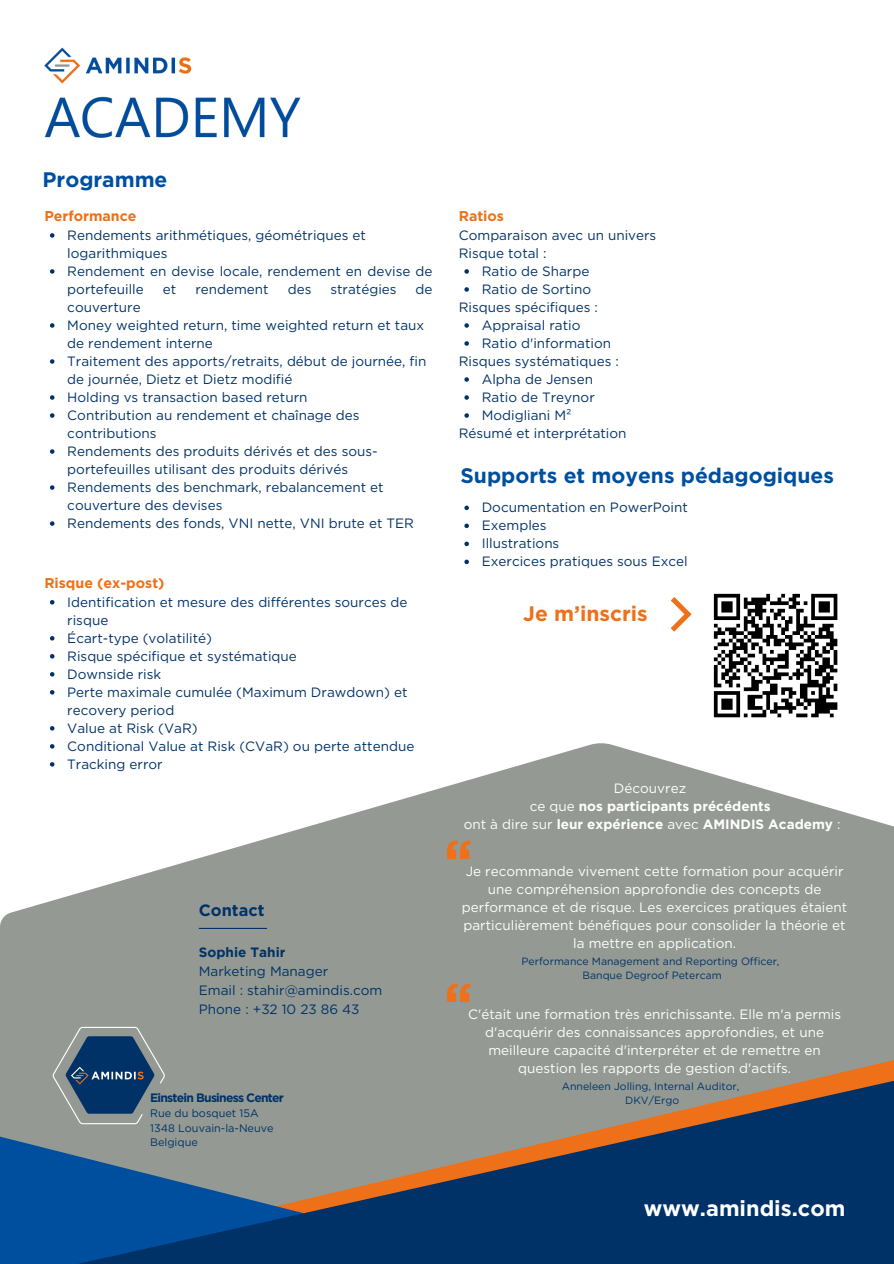
<style>
.page{position:relative;width:894px;height:1264px;background:#fff}
.page>*{position:absolute;margin:0;border:0;box-sizing:border-box;transform-origin:0 0}
.t1{font:700 21.75px "Gotham";color:#fff}
.t2{font:700 21px "Gotham";color:#004f9f}
.t3{font:700 21px "Gotham";color:#ee7019}
.t4{font:700 16.35px "Gotham";color:#003267}
.t5{font:700 14.1px "Gotham";color:#ee7019}
.t6{font:13.5px/18px "Gotham";color:#003267}
.t7{font:13.5px/18px "Gotham";color:#fff;text-align:center}
.t8{font:700 13.5px/18px "Gotham";color:#fff;text-align:center}
.t9{font:700 12.15px "Gotham";letter-spacing:-.065em;color:#003267}
.t10{font:10.95px "Gotham";color:#003267}
.t11{font:10.5px "Gotham";color:#003267}
.s1{font-weight:700}
.s2{font-weight:400}
</style>
<div class="page">
<svg style="left:0;top:743px;width:893px;height:247px;fill:#949a93"></svg>
<div style="left:0;top:990px;width:893px;height:13px;background:#949a93"></div>
<svg style="left:0;top:1003px;width:893px;height:260px;background:#586e7f"></svg>
<svg style="left:447px;top:840px;width:23px;height:18px"></svg>
<svg style="left:52px;top:1026px;width:114px;height:98px;background:#577083"></svg>
<hr style="left:199px;top:927px;width:68px;height:2px;background:#003267">
<svg style="left:447px;top:983px;width:23px;height:18px"></svg>
<svg style="left:50px;top:233px;width:4px;height:5px"></svg>
<svg style="left:50px;top:269px;width:4px;height:5px"></svg>
<svg style="left:50px;top:323px;width:4px;height:5px"></svg>
<svg style="left:50px;top:359px;width:4px;height:5px"></svg>
<svg style="left:50px;top:395px;width:4px;height:5px"></svg>
<svg style="left:50px;top:413px;width:4px;height:5px"></svg>
<svg style="left:50px;top:449px;width:4px;height:5px"></svg>
<svg style="left:50px;top:485px;width:4px;height:5px"></svg>
<svg style="left:50px;top:521px;width:4px;height:5px"></svg>
<svg style="left:464px;top:505px;width:5px;height:5px"></svg>
<svg style="left:464px;top:523px;width:5px;height:5px"></svg>
<svg style="left:464px;top:541px;width:5px;height:5px"></svg>
<svg style="left:464px;top:559px;width:5px;height:5px"></svg>
<svg style="left:464px;top:269px;width:5px;height:5px"></svg>
<svg style="left:464px;top:287px;width:5px;height:5px"></svg>
<svg style="left:464px;top:323px;width:5px;height:5px"></svg>
<svg style="left:464px;top:341px;width:5px;height:5px"></svg>
<svg style="left:464px;top:377px;width:5px;height:5px"></svg>
<svg style="left:464px;top:395px;width:5px;height:5px"></svg>
<svg style="left:464px;top:413px;width:5px;height:5px"></svg>
<svg style="left:50px;top:600px;width:4px;height:4px"></svg>
<svg style="left:50px;top:636px;width:4px;height:4px"></svg>
<svg style="left:50px;top:654px;width:4px;height:4px"></svg>
<svg style="left:50px;top:672px;width:4px;height:4px"></svg>
<svg style="left:50px;top:690px;width:4px;height:4px"></svg>
<svg style="left:50px;top:726px;width:4px;height:4px"></svg>
<svg style="left:50px;top:744px;width:4px;height:4px"></svg>
<svg style="left:50px;top:762px;width:4px;height:4px"></svg>
<img style="left:44px;top:47px;width:257px;height:91px">
<svg style="left:713px;top:593px;width:125px;height:125px"></svg>
<svg style="left:670px;top:597px;width:21px;height:34px"></svg>
<p class="t2" style="left:43px;top:167px;width:126px">Programme</p>
<p class="t5" style="left:44px;top:207px;width:94px">Performance</p>
<p class="t6" style="left:67px;top:226px;width:300px">Rendements arithmétiques, géométriques et logarithmiques</p>
<p class="t6" style="left:67px;top:262px;width:367px">Rendement en devise locale, rendement en devise de portefeuille</p>
<p class="t6" style="left:163px;top:280px;width:15px">et</p>
<p class="t6" style="left:195px;top:280px;width:75px">rendement</p>
<p class="t6" style="left:287px;top:280px;width:25px">des</p>
<p class="t6" style="left:330px;top:280px;width:68px">stratégies</p>
<p class="t6" style="left:415px;top:280px;width:18px">de</p>
<p class="t6" style="left:67px;top:298px;width:75px">couverture</p>
<p class="t6" style="left:67px;top:316px;width:358px">Money weighted return, time weighted return et taux de rendement interne</p>
<p class="t6" style="left:67px;top:352px;width:360px">Traitement des apports/retraits, début de journée, fin de journée, Dietz et Dietz modifié</p>
<h4 class="t6" style="left:67px;top:388px;width:241px">Holding vs transaction based return</h4>
<p class="t6" style="left:67px;top:406px;width:294px">Contribution au rendement et chaînage des contributions</p>
<p class="t6" style="left:67px;top:442px;width:312px">Rendements des produits dérivés et des sous&shy;portefeuilles utilisant des produits dérivés</p>
<h4 class="t6" style="left:67px;top:478px;width:318px">Rendements des benchmark, rebalancement et couverture des devises</h4>
<p class="t6" style="left:67px;top:514px;width:348px">Rendements des fonds, VNI nette, VNI brute et TER</p>
<p class="t5" style="left:44px;top:574px;width:122px">Risque (ex-post)</p>
<h4 class="t6" style="left:67px;top:593px;width:341px">Identification et mesure des différentes sources de risque</h4>
<h2 class="t6" style="left:67px;top:629px;width:146px">Écart-type (volatilité)</h2>
<p class="t6" style="left:67px;top:647px;width:231px">Risque spécifique et systématique</p>
<h4 class="t6" style="left:67px;top:665px;width:95px">Downside risk</h4>
<p class="t6" style="left:67px;top:683px;width:341px">Perte maximale cumulée (Maximum Drawdown) et recovery period</p>
<p class="t6" style="left:67px;top:719px;width:132px">Value at Risk (VaR)</p>
<p class="t6" style="left:67px;top:737px;width:348px">Conditional Value at Risk (CVaR) ou perte attendue</p>
<p class="t6" style="left:67px;top:755px;width:97px">Tracking error</p>
<p class="t4" style="left:199px;top:900px;width:67px">Contact</p>
<p class="t6" style="left:199px;top:943px;width:185px;line-height:18.9px"><span class="s1">Sophie Tahir<br></span>Marketing Manager<br>Email : stahir@amindis.com<br>Phone : +32 10 23 86 43</p>
<p class="t9" style="left:150px;top:1090px;width:135px">Einstein Business Center</p>
<h1 class="t10" style="left:150px;top:1106px;width:110px">Rue du bosquet 15A</h1>
<h3 class="t10" style="left:150px;top:1121px;width:125px">1348 Louvain-la-Neuve</h3>
<p class="t10" style="left:150px;top:1135px;width:49px">Belgique</p>
<p class="t5" style="left:458px;top:207px;width:47px">Ratios</p>
<p class="t6" style="left:458px;top:226px;width:199px">Comparaison avec un univers<br>Risque total :</p>
<p class="t6" style="left:481px;top:262px;width:109px">Ratio de Sharpe</p>
<p class="t6" style="left:481px;top:280px;width:111px">Ratio de Sortino</p>
<h3 class="t6" style="left:458px;top:298px;width:140px">Risques spécifiques :</h3>
<p class="t6" style="left:481px;top:316px;width:100px">Appraisal ratio</p>
<p class="t6" style="left:481px;top:334px;width:131px">Ratio d'information</p>
<p class="t6" style="left:458px;top:352px;width:162px">Risques systématiques :</p>
<p class="t6" style="left:481px;top:370px;width:113px">Alpha de Jensen</p>
<p class="t6" style="left:481px;top:388px;width:114px">Ratio de Treynor</p>
<p class="t6" style="left:481px;top:406px;width:91px">Modigliani M²</p>
<p class="t6" style="left:458px;top:424px;width:169px">Résumé et interprétation</p>
<p class="t2" style="left:460px;top:463px;width:375px">Supports et moyens pédagogiques</p>
<h4 class="t6" style="left:481px;top:498px;width:208px">Documentation en PowerPoint</h4>
<p class="t6" style="left:481px;top:516px;width:66px">Exemples</p>
<p class="t6" style="left:481px;top:534px;width:79px">Illustrations</p>
<p class="t6" style="left:481px;top:552px;width:207px">Exercices pratiques sous Excel</p>
<p class="t3" style="left:523px;top:601px;width:126px">Je m’inscris</p>
<p class="t8" style="left:463px;top:778px;width:378px"><span class="s2">Découvrez<br>ce que</span> nos participants précédents<br><span class="s2">ont à dire sur</span> leur expérience <span class="s2">avec</span> AMINDIS Academy <span class="s2">:</span></p>
<h4 class="t7" style="left:462px;top:861px;width:386px">Je recommande vivement cette formation pour acquérir une compréhension approfondie des concepts de performance et de risque. Les exercices pratiques étaient particulièrement bénéfiques pour consolider la théorie et la mettre en application.</h4>
<h1 class="t11" style="left:521px;top:954px;width:259px">Performance Management and Reporting Officer,</h1>
<p class="t11" style="left:582px;top:968px;width:141px">Banque Degroof Petercam</p>
<p class="t7" style="left:468px;top:1004px;width:374px">C'était une formation très enrichissante. Elle m'a permis d'acquérir des connaissances approfondies, et une meilleure capacité d'interpréter et de remettre en question les rapports de gestion d'actifs.</p>
<h1 class="t11" style="left:561px;top:1079px;width:179px">Anneleen Jolling, Internal Auditor,</h1>
<h4 class="t11" style="left:625px;top:1093px;width:56px">DKV/Ergo</h4>
<p class="t1" style="left:643px;top:1194px;width:203px">www.amindis.com</p>
</div>
